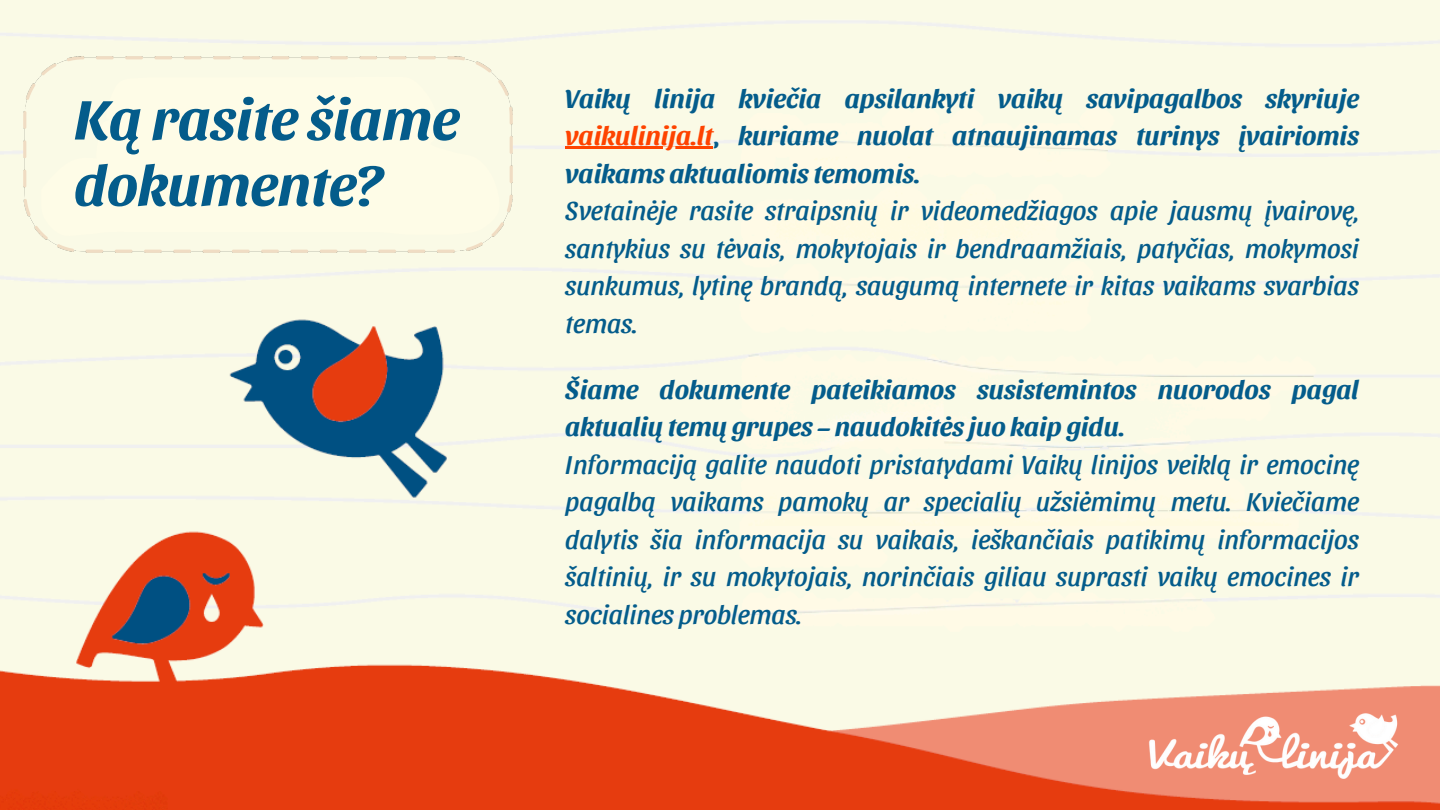
<style>
.page{position:relative;width:1440px;height:810px;background:#fff}
.page>*{position:absolute;margin:0;border:0;box-sizing:border-box;transform-origin:0 0}
.t1{font:italic 700 58px/65.8px "Sansita";color:#045c8b}
.t2{font:italic 26.8px/37.6px "Sansita";color:#045c8b}
.t3{font:italic 700 26.8px/37.6px "Sansita";color:#045c8b}
.s1{font-weight:700;color:#fe4300}
.s2{font-weight:700;font-style:normal}
.s3{font-weight:700}
</style>
<div class="page">
<img style="left:0;top:0;width:1440px;height:810px">
<hr style="left:565px;top:147px;width:148px;height:2px;background:#fe4300">
<img style="left:19px;top:51px;width:499px;height:206px">
<div style="left:40px;top:77px;width:460px;height:159px;background:#fefce7"></div>
<img style="left:1107px;top:678px;width:333px;height:132px">
<p class="t1" style="left:74px;top:82px;width:387px">Ką rasite šiame dokumente?</p>
<p class="t3" style="left:565px;top:78px;width:795px">Vaikų linija kviečia apsilankyti vaikų savipagalbos skyriuje</p>
<h1 class="t2" style="left:565px;top:115px;width:795px"><span class="s1">vaikulinija.lt</span><span class="s2">,</span> <span class="s3">kuriame nuolat atnaujinamas turinys įvairiomis vaikams aktualiomis temomis.<br></span>Svetainėje rasite straipsnių ir videomedžiagos apie jausmų įvairovę, santykius su tėvais, mokytojais ir bendraamžiais, patyčias, mokymosi</h1>
<p class="t2" style="left:565px;top:265px;width:795px">sunkumus, lytinę brandą, saugumą internete ir kitas vaikams svarbias temas.</p>
<p class="t3" style="left:565px;top:369px;width:795px">Šiame dokumente pateikiamos susistemintos nuorodos pagal aktualių temų grupes – naudokitės juo kaip gidu.</p>
<p class="t2" style="left:565px;top:444px;width:795px;text-align:justify">Informaciją galite naudoti pristatydami Vaikų linijos veiklą ir emocinę pagalbą vaikams pamokų ar specialių užsiėmimų metu. Kviečiame dalytis šia informacija su vaikais, ieškančiais patikimų informacijos šaltinių, ir su mokytojais, norinčiais giliau suprasti vaikų emocines ir socialines problemas.</p>
</div>
